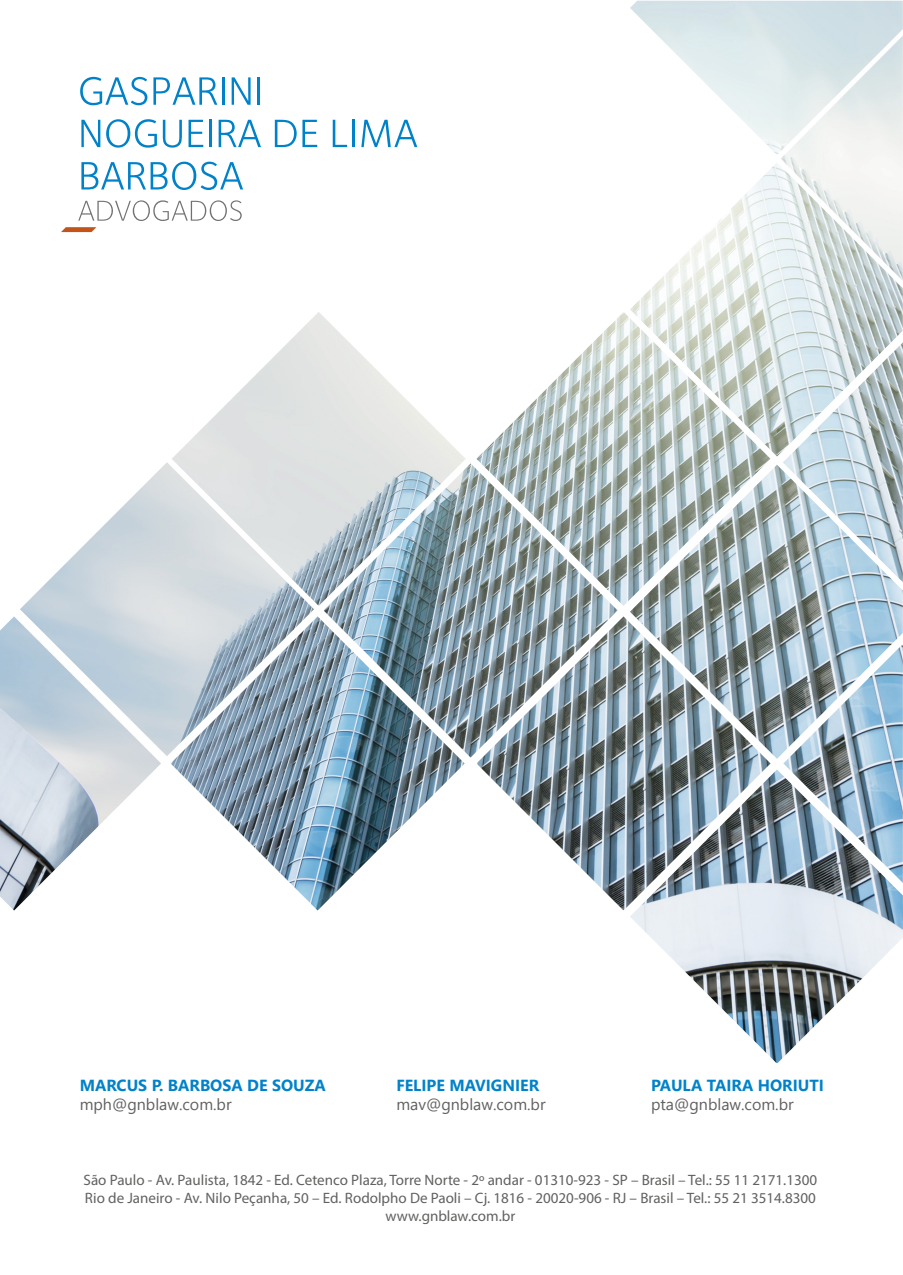
<style>
.page{position:relative;width:903px;height:1275px;background:#fff}
.page>*{position:absolute;margin:0;border:0;box-sizing:border-box;transform-origin:0 0}
.t1{font:700 16.1px "Segoe UI";color:#0082ca}
.t2{font:16.1px "Segoe UI";color:#616160}
.t3{font:15.05px/18px "Myriad Pro";color:#616160;text-align:center}
</style>
<div class="page">
<svg style="left:61px;top:227px;width:35px;height:5px"></svg>
<svg style="left:78px;top:200px;width:164px;height:21px"></svg>
<svg style="left:81px;top:162px;width:162px;height:28px"></svg>
<svg style="left:81px;top:120px;width:19px;height:27px"></svg>
<svg style="left:106px;top:119px;width:51px;height:29px"></svg>
<svg style="left:163px;top:120px;width:19px;height:28px"></svg>
<svg style="left:189px;top:120px;width:14px;height:27px"></svg>
<hr style="left:209px;top:120px;width:3px;height:27px;background:#0082ca">
<svg style="left:219px;top:120px;width:42px;height:27px"></svg>
<svg style="left:275px;top:120px;width:42px;height:27px"></svg>
<svg style="left:333px;top:120px;width:14px;height:27px"></svg>
<hr style="left:352px;top:120px;width:3px;height:27px;background:#0082ca">
<svg style="left:361px;top:120px;width:56px;height:27px"></svg>
<svg style="left:80px;top:77px;width:67px;height:28px"></svg>
<svg style="left:153px;top:77px;width:64px;height:28px"></svg>
<hr style="left:222px;top:77px;width:3px;height:28px;background:#0082ca">
<svg style="left:232px;top:77px;width:19px;height:28px"></svg>
<hr style="left:258px;top:77px;width:2px;height:28px;background:#0082ca">
<img style="left:20px;top:462px;width:294px;height:294px">
<img style="left:172px;top:312px;width:293px;height:294px">
<img style="left:0;top:616px;width:161px;height:294px">
<img style="left:171px;top:616px;width:294px;height:294px">
<img style="left:324px;top:463px;width:294px;height:294px">
<img style="left:476px;top:312px;width:294px;height:294px">
<img style="left:630px;top:163px;width:273px;height:293px">
<img style="left:476px;top:616px;width:294px;height:294px">
<img style="left:630px;top:465px;width:273px;height:294px">
<img style="left:783px;top:342px;width:120px;height:240px">
<img style="left:630px;top:769px;width:273px;height:294px">
<img style="left:783px;top:644px;width:120px;height:239px">
<img style="left:781px;top:155px;width:122px;height:126px">
<img style="left:630px;top:1px;width:273px;height:154px">
<p class="t1" style="left:80px;top:1070px;width:248px">MARCUS P. BARBOSA DE SOUZA</p>
<p class="t2" style="left:80px;top:1089px;width:153px">mph@gnblaw.com.br</p>
<p class="t1" style="left:396px;top:1070px;width:144px">FELIPE MAVIGNIER</p>
<p class="t2" style="left:396px;top:1089px;width:151px">mav@gnblaw.com.br</p>
<p class="t1" style="left:651px;top:1070px;width:174px">PAULA TAIRA HORIUTI</p>
<p class="t2" style="left:651px;top:1089px;width:144px">pta@gnblaw.com.br</p>
<p class="t3" style="left:84px;top:1170px;width:735px">São Paulo - Av. Paulista, 1842 - Ed. Cetenco Plaza, Torre Norte - 2º andar - 01310-923 - SP – Brasil – Tel.: 55 11 2171.1300<br>Rio de Janeiro - Av. Nilo Peçanha, 50 – Ed. Rodolpho De Paoli – Cj. 1816 - 20020-906 - RJ – Brasil – Tel.: 55 21 3514.8300 www.gnblaw.com.br</p>
</div>
